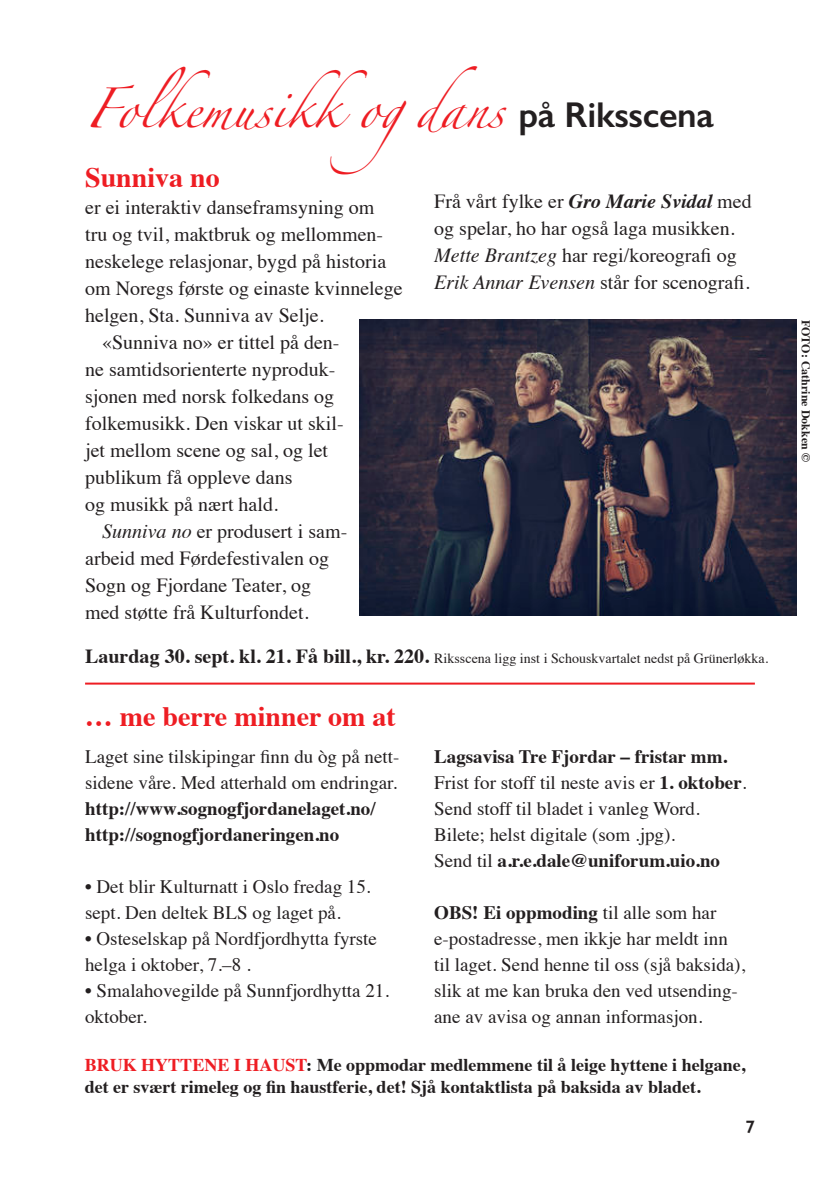
<style>
.page{position:relative;width:840px;height:1191px;background:#fff}
.page>*{position:absolute;margin:0;border:0;box-sizing:border-box;transform-origin:0 0}
.t1{font:36px "Zapfino";letter-spacing:-.01em;color:#ee1d23}
.t2{font:700 28px "Times";color:#ee1d23}
.t3{font:20px/27px "Times";color:#231f20}
.t4{font:19px/26px "Times";color:#231f20}
.t5{font:700 19px "Times";color:#231f20}
.t6{font:700 18px/22px "Times";color:#231f20}
.t7{font:600 18px "Gill Sans";color:#231f20}
.t8{font:14px "Times";color:#231f20}
.t9{font:700 12px "Times";color:#231f20}
.s1{font-family:"Gill Sans";font-weight:600;color:#231f20}
.s2{font-style:italic}
.s3{font-weight:700;font-style:italic}
.s4{font-weight:700;font-size:20px}
.s5{font-weight:700}
.s6{font-weight:400}
.s7{color:#ee1d23}
</style>
<div class="page">
<hr style="left:85px;top:682px;width:669px;height:2px;background:#ee1d23">
<img style="left:359px;top:320px;width:437px;height:295px">
<p class="t1" style="left:85px;top:93px;width:630px">Folkemusikkogdans <span class="s1">på Riksscena</span></p>
<p class="t2" style="left:85px;top:151px;width:136px">Sunniva no</p>
<p class="t3" style="left:85px;top:192px;width:319px">er ei interaktiv danseframsyning om<br>tru og tvil, maktbruk og mellommen&shy;neskelege relasjonar, bygd på historia om Noregs første og einaste kvinnelege helgen, Sta. Sunniva av Selje.</p>
<p class="t3" style="left:85px;top:327px;width:260px;text-indent:17px">«Sunniva no» er tittel på den&shy;ne samtidsorienterte nyproduk&shy;sjonen med norsk folkedans og folkemusikk. Den viskar ut skil&shy;jet mellom scene og sal, og let publikum få oppleve dans<br>og musikk på nært hald.</p>
<p class="t3" style="left:85px;top:516px;width:263px;text-indent:17px"><span class="s2">Sunniva no</span> er produsert i sam&shy;arbeid med Førdefestivalen og<br>Sogn og Fjordane Teater, og med støtte frå Kulturfondet.</p>
<p class="t3" style="left:434px;top:186px;width:319px">Frå vårt fylke er <span class="s3">Gro Marie Svidal</span> med og spelar, ho har også laga musikken.<br><span class="s2">Mette Brantzeg</span> har regi/koreografi og <span class="s2">Erik Annar Evensen</span> står for scenografi.</p>
<p class="t8" style="left:85px;top:645px;width:684px"><span class="s4">Laurdag 30. sept. kl. 21. Få bill., kr. 220.</span> Riksscena ligg inst i Schouskvartalet nedst på Grünerløkka.</p>
<p class="t2" style="left:85px;top:690px;width:312px">… me berre minner om at</p>
<p class="t4" style="left:85px;top:742px;width:316px">Laget sine tilskipingar finn du òg på nett&shy;sidene våre. Med atterhald om endringar.</p>
<p class="t5" style="left:85px;top:790px;width:292px">http://www.sognogfjordanelaget.no/</p>
<p class="t5" style="left:85px;top:816px;width:255px">http://sognogfjordaneringen.no</p>
<p class="t4" style="left:85px;top:872px;width:287px">• Det blir Kulturnatt i Oslo fredag 15. sept. Den deltek BLS og laget på.</p>
<p class="t4" style="left:85px;top:924px;width:293px">• Osteselskap på Nordfjordhytta fyrste helga i oktober, 7.–8 .</p>
<p class="t4" style="left:85px;top:976px;width:305px">• Smalahovegilde på Sunnfjordhytta 21. oktober.</p>
<p class="t5" style="left:434px;top:738px;width:294px">Lagsavisa Tre Fjordar – fristar mm.</p>
<p class="t4" style="left:434px;top:768px;width:314px">Frist for stoff til neste avis er <span class="s5">1. oktober</span>.</p>
<p class="t4" style="left:434px;top:794px;width:267px">Send stoff til bladet i vanleg Word.</p>
<p class="t4" style="left:434px;top:820px;width:242px">Bilete; helst digitale (som .jpg).</p>
<p class="t5" style="left:434px;top:842px;width:287px"><span class="s6">Send til</span> a.r.e.dale@uniforum.uio.no</p>
<p class="t4" style="left:434px;top:898px;width:312px"><span class="s5">OBS! Ei oppmoding</span> til alle som har e-postadresse, men ikkje har meldt inn til laget. Send henne til oss (sjå baksida), slik at me kan bruka den ved utsending&shy;ane av avisa og annan informasjon.</p>
<p class="t6" style="left:85px;top:1052px;width:661px"><span class="s7">BRUK HYTTENE I HAUST</span>: Me oppmodar medlemmene til å leige hyttene i helgane, det er svært rimeleg og fin haustferie, det! Sjå kontaktlista på baksida av bladet.</p>
<p class="t7" style="left:745px;top:1116px;width:11px">7</p>
<p class="t9" style="left:816px;top:320px;width:143px;rotate:90deg">FOTO: Cathrine Dokken ©</p>
</div>
